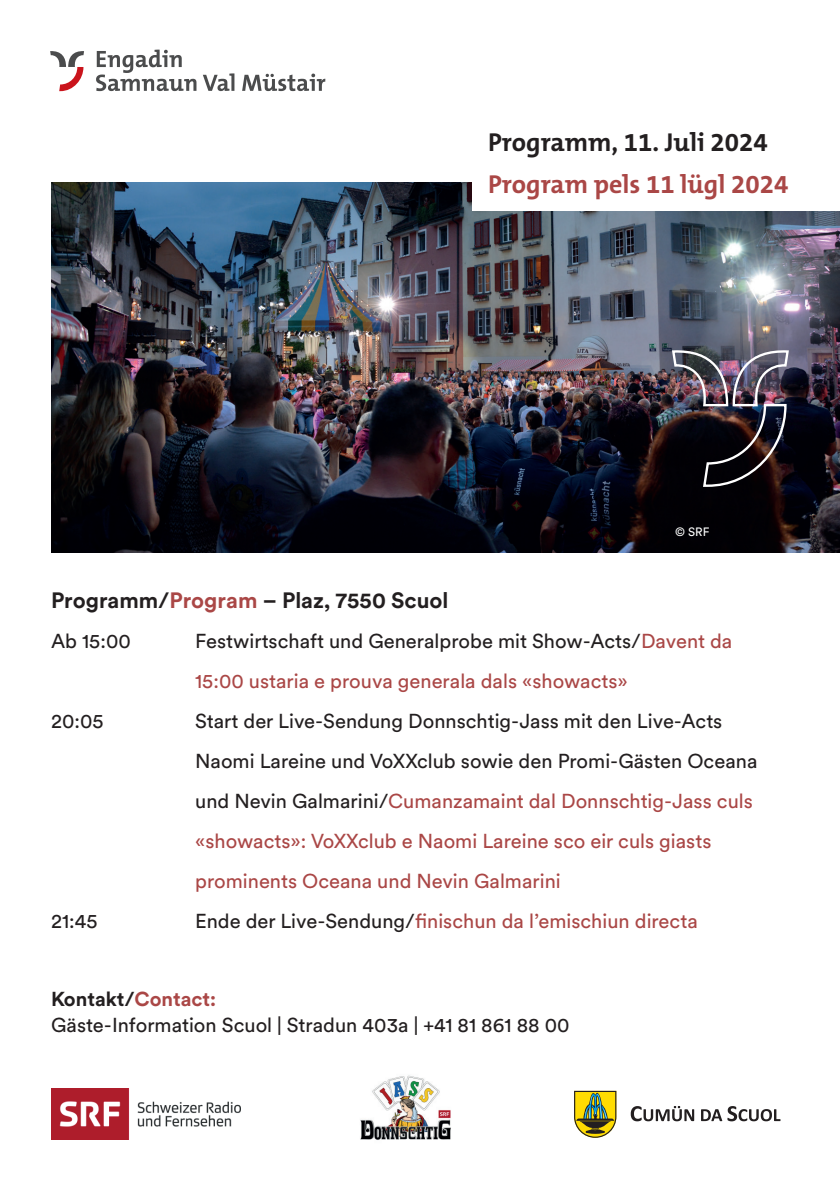
<style>
.page{position:relative;width:840px;height:1191px;background:#fff}
.page>*{position:absolute;margin:0;border:0;box-sizing:border-box;transform-origin:0 0}
.t1{font:700 26px "The Mix B W7";color:#aa4746}
.t2{font:700 26px "The Mix B W7";color:#231f20}
.t3{font:700 22px "Circulargraubuenden";color:#231f20}
.t4{font:20px/40px "Circulargraubuenden";color:#231f20}
.t5{font:20px "Circulargraubuenden";color:#aa4746}
.t6{font:700 20px "Circulargraubuenden";color:#231f20}
.t7{font:12px "Circulargraubuenden";color:#fff}
.s1{color:#aa4746}
.s2{color:#231f20}
</style>
<div class="page">
<img style="left:51px;top:1088px;width:189px;height:51px">
<img style="left:360px;top:1075px;width:91px;height:65px">
<svg style="left:630px;top:1106px;width:150px;height:15px"></svg>
<svg style="left:574px;top:1090px;width:42px;height:47px;background:#a8a035"></svg>
<img style="left:51px;top:183px;width:788px;height:370px">
<div style="left:472px;top:117px;width:367px;height:94px;background:#fff"></div>
<img style="left:671px;top:350px;width:117px;height:137px">
<svg style="left:50px;top:51px;width:34px;height:40px"></svg>
<svg style="left:96px;top:50px;width:100px;height:41px"></svg>
<svg style="left:203px;top:73px;width:31px;height:18px"></svg>
<svg style="left:242px;top:74px;width:83px;height:17px"></svg>
<p class="t2" style="left:488px;top:126px;width:281px">Programm, 11. Juli 2024</p>
<p class="t1" style="left:488px;top:168px;width:301px">Program pels 11 lügl 2024</p>
<p class="t7" style="left:674px;top:523px;width:36px">© SRF</p>
<p class="t3" style="left:51px;top:585px;width:399px">Programm/<span class="s1">Program</span> – Plaz, 7550 Scuol</p>
<p class="t4" style="left:51px;top:620px;width:81px">Ab 15:00</p>
<p class="t4" style="left:195px;top:620px;width:538px">Festwirtschaft und Generalprobe mit Show-Acts/<span class="s1">Davent da</span></p>
<p class="t5" style="left:195px;top:667px;width:434px">15:00 ustaria e prouva generala dals «showacts»</p>
<p class="t4" style="left:51px;top:700px;width:54px">20:05</p>
<p class="t4" style="left:195px;top:700px;width:528px">Start der Live-Sendung Donnschtig-Jass mit den Live-Acts</p>
<p class="t4" style="left:195px;top:740px;width:563px">Naomi Lareine und VoXXclub sowie den Promi-Gästen Oceana und Nevin Galmarini/<span class="s1">Cumanzamaint dal Donnschtig-Jass culs</span></p>
<p class="t5" style="left:195px;top:827px;width:517px">«showacts»: VoXXclub e Naomi Lareine sco eir culs giasts</p>
<p class="t5" style="left:195px;top:867px;width:367px">prominents Oceana und Nevin Galmarini</p>
<p class="t4" style="left:51px;top:900px;width:48px">21:45</p>
<p class="t5" style="left:195px;top:907px;width:504px"><span class="s2">Ende der Live-Sendung/</span>finischun da l’emischiun directa</p>
<p class="t6" style="left:51px;top:985px;width:166px">Kontakt/<span class="s1">Contact:</span></p>
<p class="t4" style="left:51px;top:1004px;width:519px">Gäste-Information Scuol | Stradun 403a | +41 81 861 88 00</p>
</div>
